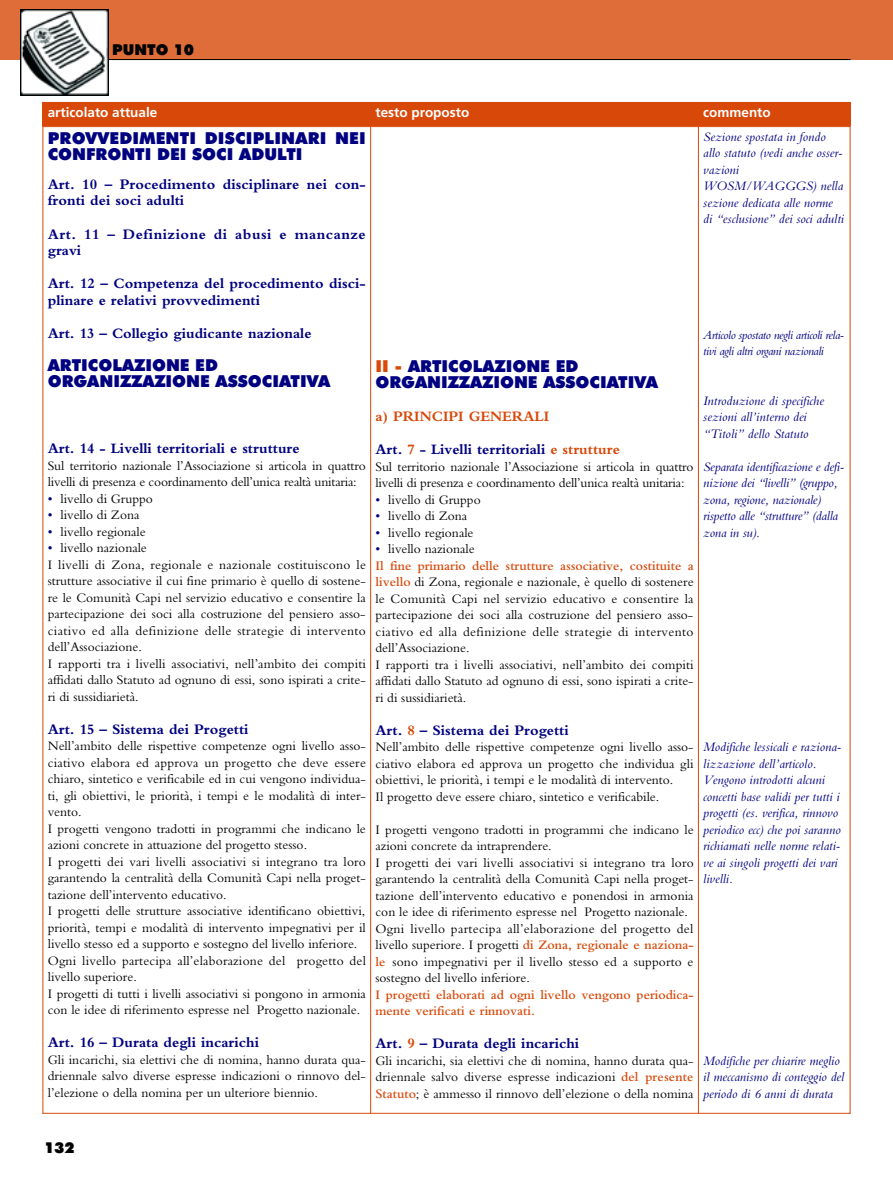
<style>
.page{position:relative;width:893px;height:1191px;background:#fff}
.page>*{position:absolute;margin:0;border:0;box-sizing:border-box;transform-origin:0 0}
.t1{font:900 16.5px/16.5px "Futura BT";color:#000080}
.t2{font:700 15px/16.5px "Bembo";color:#000080}
.t3{font:700 15px/16.5px "Bembo";letter-spacing:.03em;color:#000080}
.t4{font:700 15px "Bembo";color:#d74809}
.t5{font:900 15px "Futura BT";color:#000}
.t6{font:13.5px/16.5px "Bembo";color:#000}
.t7{font:italic 13.5px/16.5px "Bembo";color:#000080}
.t8{font:600 13.5px/16.5px "Bembo";color:#d74809}
.t9{font:700 13.5px "Frutiger";color:#fff}
.t10{font:italic 12.75px/16.5px "Bembo";letter-spacing:-.03em;color:#000080}
.s1{color:#d74809}
.s2{color:#000080}
.s3{font-weight:600;color:#d74809}
</style>
<div class="page">
<div style="left:0;top:0;width:893px;height:59px;background:#df6d3a"></div>
<hr style="left:43px;top:59px;width:807px;height:1px;background:#000">
<img style="left:21px;top:10px;width:87px;height:86px">
<div style="left:43px;top:102px;width:328px;height:25px;background:#d74809"></div>
<div style="left:371px;top:102px;width:327px;height:25px;background:#d74809"></div>
<div style="left:698px;top:102px;width:152px;height:25px;background:#d74809"></div>
<hr style="left:43px;top:102px;width:1px;height:1011px;background:#d74809">
<hr style="left:370px;top:102px;width:1px;height:1011px;background:#d74809">
<hr style="left:698px;top:102px;width:1px;height:1011px;background:#d74809">
<hr style="left:850px;top:102px;width:1px;height:1011px;background:#d74809">
<hr style="left:43px;top:1113px;width:807px;height:1px;background:#d74809">
<p class="t5" style="left:112px;top:44px;width:84px">PUNTO 10</p>
<p class="t9" style="left:48px;top:107px;width:111px">articolato attuale</p>
<p class="t9" style="left:375px;top:107px;width:95px">testo proposto</p>
<p class="t9" style="left:703px;top:107px;width:69px">commento</p>
<p class="t1" style="left:48px;top:131px;width:319px">PROVVEDIMENTI DISCIPLINARI NEI<br>CONFRONTI DEI SOCI ADULTI</p>
<p class="t2" style="left:48px;top:177px;width:319px">Art. 10 – Procedimento disciplinare nei con&shy;fronti dei soci adulti</p>
<p class="t3" style="left:48px;top:227px;width:319px">Art. 11 – Definizione di abusi e mancanze gravi</p>
<p class="t2" style="left:48px;top:276px;width:319px">Art. 12 – Competenza del procedimento disci&shy;plinare e relativi provvedimenti</p>
<p class="t2" style="left:48px;top:326px;width:265px">Art. 13 – Collegio giudicante nazionale</p>
<p class="t1" style="left:48px;top:358px;width:284px">ARTICOLAZIONE ED<br>ORGANIZZAZIONE ASSOCIATIVA</p>
<p class="t7" style="left:703px;top:129px;width:142px">Sezione spostata in fondo allo statuto (vedi anche osser&shy;vazioni<br>WOSM/WAGGGS) nella sezione dedicata alle norme di “esclusione” dei soci adulti</p>
<p class="t10" style="left:703px;top:327px;width:142px">Articolo spostato negli articoli rela&shy;tivi agli altri organi nazionali</p>
<p class="t7" style="left:703px;top:393px;width:122px">Introduzione di specifiche sezioni all’interno dei “Titoli” dello Statuto</p>
<p class="t7" style="left:703px;top:459px;width:143px">Separata identificazione e defi&shy;nizione dei “livelli” (gruppo, zona, regione, nazionale) rispetto alle “strutture” (dalla zona in su).</p>
<p class="t1" style="left:375px;top:359px;width:284px"><span class="s1">II -</span> ARTICOLAZIONE ED<br>ORGANIZZAZIONE ASSOCIATIVA</p>
<p class="t4" style="left:375px;top:411px;width:175px">a) PRINCIPI GENERALI</p>
<p class="t2" style="left:375px;top:443px;width:246px">Art. <span class="s1">7</span> - Livelli territoriali <span class="s1">e strutture</span></p>
<p class="t6" style="left:375px;top:459px;width:320px">Sul territorio nazionale l’Associazione si articola in quattro livelli di presenza e coordinamento dell’unica realtà unitaria:</p>
<p class="t6" style="left:375px;top:492px;width:107px"><span class="s2">•</span> livello di Gruppo</p>
<p class="t6" style="left:375px;top:509px;width:93px"><span class="s2">•</span> livello di Zona</p>
<p class="t6" style="left:375px;top:525px;width:99px"><span class="s2">•</span> livello regionale</p>
<p class="t6" style="left:375px;top:542px;width:320px"><span class="s2">•</span> livello nazionale<br><span class="s3">Il fine primario delle strutture associative, costituite a livello</span> di Zona, regionale e nazionale, è quello di sostenere le Comunità Capi nel servizio educativo e consentire la partecipazione dei soci alla costruzione del pensiero asso&shy;ciativo ed alla definizione delle strategie di intervento dell’Associazione.<br>I rapporti tra i livelli associativi, nell’ambito dei compiti affidati dallo Statuto ad ognuno di essi, sono ispirati a crite&shy;ri di sussidiarietà.</p>
<p class="t2" style="left:375px;top:723px;width:195px">Art. <span class="s1">8</span> – Sistema dei Progetti</p>
<p class="t6" style="left:375px;top:740px;width:320px">Nell’ambito delle rispettive competenze ogni livello asso&shy;ciativo elabora ed approva un progetto che individua gli obiettivi, le priorità, i tempi e le modalità di intervento.<br>Il progetto deve essere chiaro, sintetico e verificabile.</p>
<p class="t6" style="left:375px;top:822px;width:320px">I progetti vengono tradotti in programmi che indicano le azioni concrete da intraprendere.<br>I progetti dei vari livelli associativi si integrano tra loro garantendo la centralità della Comunità Capi nella proget&shy;tazione dell’intervento educativo e ponendosi in armonia con le idee di riferimento espresse nel Progetto nazionale.<br>Ogni livello partecipa all’elaborazione del progetto del livello superiore. I progetti <span class="s3">di Zona, regionale e naziona&shy;le</span> sono impegnativi per il livello stesso ed a supporto e sostegno del livello inferiore.</p>
<p class="t8" style="left:375px;top:987px;width:320px">I progetti elaborati ad ogni livello vengono periodica&shy;mente verificati e rinnovati.</p>
<p class="t2" style="left:375px;top:1037px;width:205px">Art. <span class="s1">9</span> – Durata degli incarichi</p>
<p class="t6" style="left:375px;top:1053px;width:320px;text-align:justify">Gli incarichi, sia elettivi che di nomina, hanno durata qua&shy;driennale salvo diverse espresse indicazioni <span class="s3">del presente Statuto</span>; è ammesso il rinnovo dell’elezione o della nomina</p>
<p class="t2" style="left:48px;top:441px;width:253px">Art. 14 - Livelli territoriali e strutture</p>
<p class="t6" style="left:48px;top:458px;width:320px">Sul territorio nazionale l’Associazione si articola in quattro livelli di presenza e coordinamento dell’unica realtà unitaria:</p>
<p class="t6" style="left:48px;top:491px;width:107px"><span class="s2">•</span> livello di Gruppo</p>
<p class="t6" style="left:48px;top:508px;width:93px"><span class="s2">•</span> livello di Zona</p>
<p class="t6" style="left:48px;top:524px;width:99px"><span class="s2">•</span> livello regionale</p>
<p class="t6" style="left:48px;top:541px;width:320px"><span class="s2">•</span> livello nazionale<br>I livelli di Zona, regionale e nazionale costituiscono le strutture associative il cui fine primario è quello di sostene&shy;re le Comunità Capi nel servizio educativo e consentire la partecipazione dei soci alla costruzione del pensiero asso&shy;ciativo ed alla definizione delle strategie di intervento dell’Associazione.<br>I rapporti tra i livelli associativi, nell’ambito dei compiti affidati dallo Statuto ad ognuno di essi, sono ispirati a crite&shy;ri di sussidiarietà.</p>
<p class="t2" style="left:48px;top:722px;width:202px">Art. 15 – Sistema dei Progetti</p>
<p class="t6" style="left:48px;top:739px;width:320px">Nell’ambito delle rispettive competenze ogni livello asso&shy;ciativo elabora ed approva un progetto che deve essere chiaro, sintetico e verificabile ed in cui vengono individua&shy;ti, gli obiettivi, le priorità, i tempi e le modalità di inter&shy;vento.<br>I progetti vengono tradotti in programmi che indicano le azioni concrete in attuazione del progetto stesso.<br>I progetti dei vari livelli associativi si integrano tra loro garantendo la centralità della Comunità Capi nella proget&shy;tazione dell’intervento educativo.<br>I progetti delle strutture associative identificano obiettivi, priorità, tempi e modalità di intervento impegnativi per il livello stesso ed a supporto e sostegno del livello inferiore.<br>Ogni livello partecipa all’elaborazione del progetto del livello superiore.<br>I progetti di tutti i livelli associativi si pongono in armonia con le idee di riferimento espresse nel Progetto nazionale.</p>
<p class="t2" style="left:48px;top:1035px;width:213px">Art. 16 – Durata degli incarichi</p>
<p class="t6" style="left:48px;top:1052px;width:320px;text-align:justify">Gli incarichi, sia elettivi che di nomina, hanno durata qua&shy;driennale salvo diverse espresse indicazioni o rinnovo del&shy;l’elezione o della nomina per un ulteriore biennio.</p>
<p class="t7" style="left:703px;top:740px;width:140px">Modifiche lessicali e raziona&shy;lizzazione dell’articolo.<br>Vengono introdotti alcuni concetti base validi per tutti i progetti (es. verifica, rinnovo periodico ecc) che poi saranno richiamati nelle norme relati&shy;ve ai singoli progetti dei vari livelli.</p>
<p class="t7" style="left:703px;top:1053px;width:143px">Modifiche per chiarire meglio il meccanismo di conteggio del periodo di 6 anni di durata</p>
<p class="t5" style="left:44px;top:1141px;width:32px">132</p>
</div>
